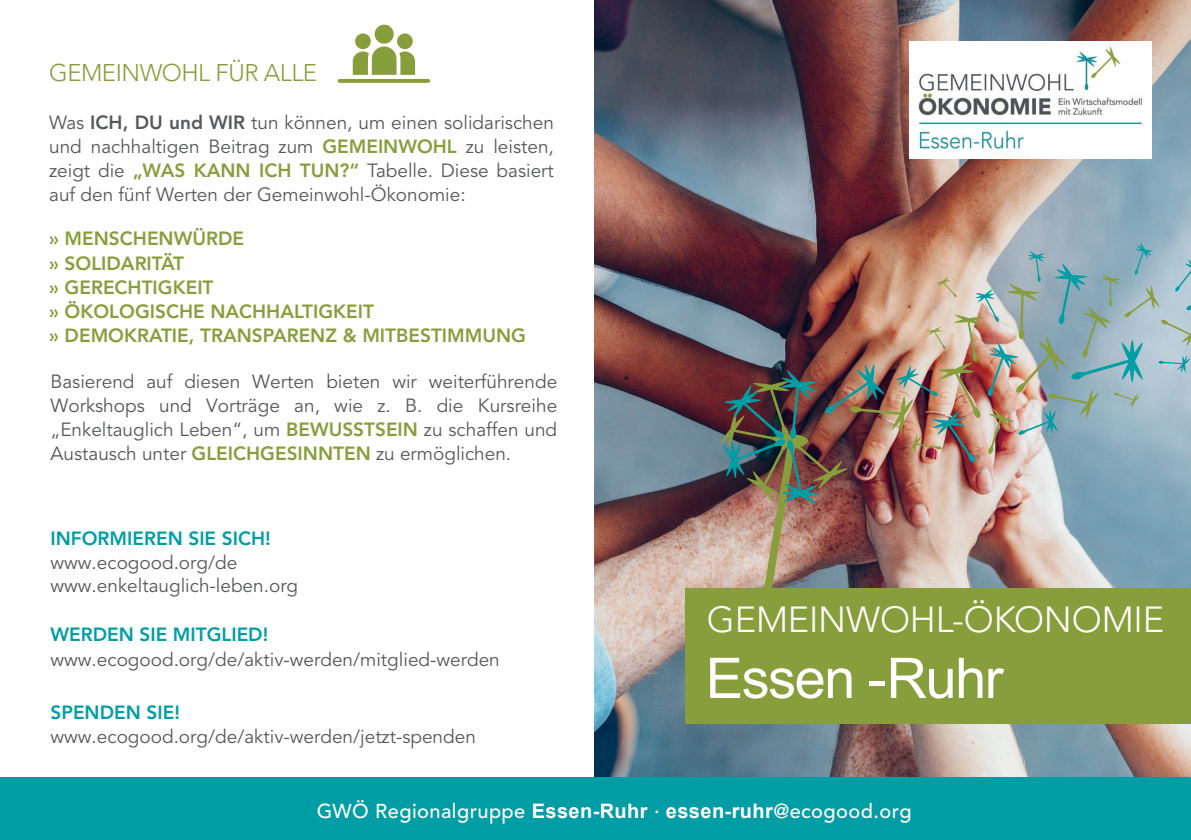
<style>
.page{position:relative;width:1191px;height:840px;background:#fff}
.page>*{position:absolute;margin:0;border:0;box-sizing:border-box;transform-origin:0 0}
.t1{font:56px "Arial";letter-spacing:-.025em;color:#fff}
.t2{font:300 36px "Avenir LT Std";letter-spacing:-.005em;color:#fff}
.t3{font:300 24px "Avenir LT Std";letter-spacing:-.02em;color:#889e3c}
.t4{font:500 20px "Avenir LT Std";letter-spacing:.02em;color:#fff}
.t5{font:19px/24px "Avenir LT Std";color:#57585a}
.t6{font:800 19px/24px "Avenir LT Std";color:#889e3c}
.s1{font-weight:800}
.s2{font-weight:800;color:#889e3c}
.s3{font-weight:800;color:#009da5}
.s4{font-family:"Arial";font-weight:700}
</style>
<div class="page">
<img style="left:594px;top:0;width:597px;height:776px">
<img style="left:720px;top:242px;width:471px;height:346px">
<div style="left:686px;top:588px;width:505px;height:135px;background:#889e3c"></div>
<svg style="left:338px;top:79px;width:92px;height:4px"></svg>
<div style="left:355px;top:33px;width:16px;height:16px;background:#889e3c;border-radius:50%"></div>
<div style="left:397px;top:33px;width:16px;height:16px;background:#889e3c;border-radius:50%"></div>
<div style="left:375px;top:25px;width:19px;height:19px;background:#889e3c;border-radius:50%"></div>
<svg style="left:353px;top:46px;width:62px;height:29px"></svg>
<img style="left:909px;top:41px;width:242px;height:117px">
<div style="left:0;top:776px;width:1191px;height:63px;background:#009da5"></div>
<p class="t3" style="left:49px;top:59px;width:269px">GEMEINWOHL FÜR ALLE</p>
<p class="t5" style="left:49px;top:111px;width:506px;text-align:justify">Was <span class="s1">ICH, DU und WIR</span> tun können, um einen solidarischen und nachhaltigen Beitrag zum <span class="s2">GEMEINWOHL</span> zu leisten, zeigt die <span class="s2">„WAS KANN ICH TUN?“</span> Tabelle. Diese basiert auf den fünf Werten der Gemeinwohl-Ökonomie:</p>
<p class="t6" style="left:49px;top:227px;width:478px">» MENSCHENWÜRDE<br>» SOLIDARITÄT<br>» GERECHTIGKEIT<br>» ÖKOLOGISCHE NACHHALTIGKEIT<br>» DEMOKRATIE, TRANSPARENZ &amp; MITBESTIMMUNG</p>
<p class="t5" style="left:50px;top:370px;width:508px;text-align:justify">Basierend auf diesen Werten bieten wir weiterführende Workshops und Vorträge an, wie z. B. die Kursreihe „Enkeltauglich Leben“, um <span class="s2">BEWUSSTSEIN</span> zu schaffen und Austausch unter <span class="s2">GLEICHGESINNTEN</span> zu ermöglichen.</p>
<p class="t5" style="left:50px;top:526px;width:249px"><span class="s3">INFORMIEREN SIE SICH! </span>www.ecogood.org/de www.enkeltauglich-leben.org</p>
<p class="t5" style="left:50px;top:622px;width:451px"><span class="s3">WERDEN SIE MITGLIED! </span>www.ecogood.org/de/aktiv-werden/mitglied-werden</p>
<p class="t5" style="left:50px;top:700px;width:427px"><span class="s3">SPENDEN SIE! </span>www.ecogood.org/de/aktiv-werden/jetzt-spenden</p>
<p class="t2" style="left:707px;top:598px;width:459px">GEMEINWOHL-ÖKONOMIE</p>
<p class="t1" style="left:705px;top:639px;width:299px">Essen -Ruhr</p>
<p class="t4" style="left:317px;top:798px;width:596px">GWÖ Regionalgruppe <span class="s4">Essen-Ruhr</span> · <span class="s4">essen-ruhr</span>@ecogood.org</p>
</div>
